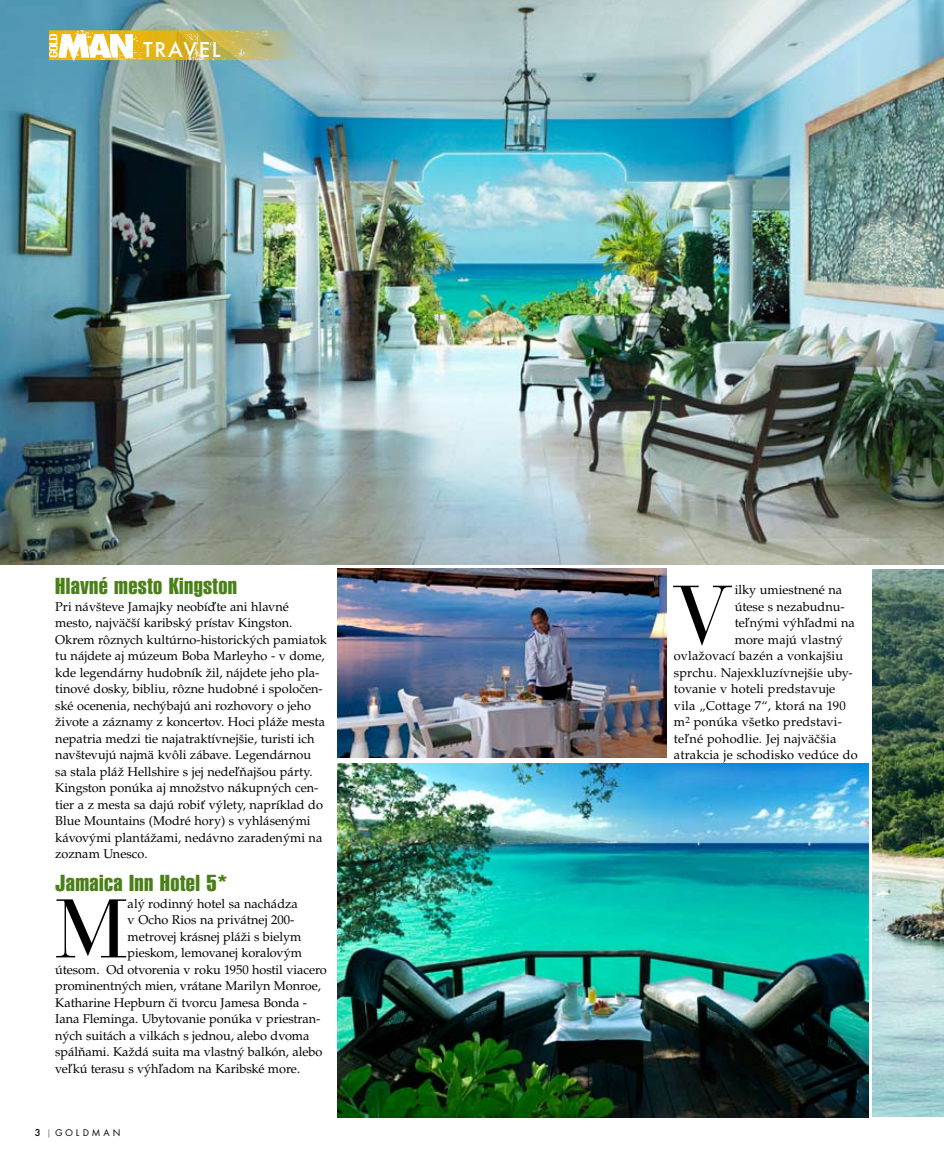
<style>
.page{position:relative;width:944px;height:1170px;background:#fff}
.page>*{position:absolute;margin:0;border:0;box-sizing:border-box;transform-origin:0 0}
.t1{font:87px "Bauer Bodoni DOT";color:#000}
.t2{font:22.5px "Swiss 911 AT Extra Compressed";letter-spacing:.015em;color:#4a8018;scale:1.2 1}
.t3{font:500 22.5px "Futura TOT";letter-spacing:.08em;color:#fff}
.t4{font:12.75px/16.5px "Palladio LOT";color:#000}
.t5{font:10.05px "Futura TOT";letter-spacing:.285em;color:#000;scale:.47 1}
.s1{font-weight:500;font-size:10.5px}
</style>
<div class="page">
<img style="left:0;top:0;width:944px;height:564px">
<img style="left:873px;top:569px;width:71px;height:547px">
<img style="left:49px;top:30px;width:262px;height:30px">
<img style="left:338px;top:568px;width:328px;height:189px">
<img style="left:338px;top:763px;width:531px;height:354px">
<img style="left:49px;top:34px;width:83px;height:26px">
<h2 class="t3" style="left:143px;top:36px;width:79px">TRAVEL</h2>
<h2 class="t2" style="left:55px;top:573px;width:153px">Hlavné mesto Kingston</h2>
<p class="t4" style="left:55px;top:598px;width:273px">Pri návšteve Jamajky neobíďte ani hlavné mesto, najväčší karibský prístav Kingston.<br>Okrem rôznych kultúrno-historických pamiatok tu nájdete aj múzeum Boba Marleyho - v dome, kde legendárny hudobník žil, nájdete jeho pla&shy;tinové dosky, bibliu, rôzne hudobné i spoločen&shy;ské ocenenia, nechýbajú ani rozhovory o jeho živote a záznamy z koncertov. Hoci pláže mesta nepatria medzi tie najatraktívnejšie, turisti ich navštevujú najmä kvôli zábave. Legendárnou<br>sa stala pláž Hellshire s jej nedeľňajšou párty.<br>Kingston ponúka aj množstvo nákupných cen&shy;tier a z mesta sa dajú robiť výlety, napríklad do Blue Mountains (Modré hory) s vyhlásenými kávovými plantážami, nedávno zaradenými na zoznam Unesco.</p>
<h2 class="t2" style="left:55px;top:870px;width:145px">Jamaica Inn Hotel 5*</h2>
<h1 class="t1" style="left:55px;top:878px;width:74px">M</h1>
<p class="t4" style="left:128px;top:895px;width:172px">alý rodinný hotel sa nachádza</p>
<p class="t4" style="left:128px;top:911px;width:168px">v Ocho Rios na privátnej 200-</p>
<p class="t4" style="left:128px;top:928px;width:175px">metrovej krásnej pláži s bielym</p>
<p class="t4" style="left:128px;top:944px;width:176px">pieskom, lemovanej koralovým</p>
<p class="t4" style="left:55px;top:961px;width:273px">útesom. Od otvorenia v roku 1950 hostil viacero</p>
<p class="t4" style="left:55px;top:977px;width:267px">prominentných mien, vrátane Marilyn Monroe,</p>
<p class="t4" style="left:55px;top:994px;width:253px">Katharine Hepburn či tvorcu Jamesa Bonda -</p>
<p class="t4" style="left:55px;top:1010px;width:267px">Iana Fleminga. Ubytovanie ponúka v priestran-</p>
<p class="t4" style="left:55px;top:1027px;width:256px">ných suitách a vilkách s jednou, alebo dvoma</p>
<p class="t4" style="left:55px;top:1043px;width:269px">spálňami. Každá suita ma vlastný balkón, alebo</p>
<p class="t4" style="left:55px;top:1060px;width:246px">veľkú terasu s výhľadom na Karibské more.</p>
<p class="t5" style="left:35px;top:1126px;width:183px"><span class="s1">3</span> | GOLDMAN</p>
<h1 class="t1" style="left:674px;top:565px;width:58px">V</h1>
<p class="t4" style="left:735px;top:581px;width:109px">ilky umiestnené na</p>
<p class="t4" style="left:735px;top:598px;width:111px">útese s nezabudnu-</p>
<p class="t4" style="left:735px;top:614px;width:122px">teľnými výhľadmi na</p>
<p class="t4" style="left:735px;top:631px;width:110px">more majú vlastný</p>
<p class="t4" style="left:674px;top:647px;width:171px">ovlažovací bazén a vonkajšiu</p>
<p class="t4" style="left:674px;top:664px;width:180px">sprchu. Najexkluzívnejšie uby-</p>
<p class="t4" style="left:674px;top:680px;width:163px">tovanie v hoteli predstavuje</p>
<p class="t4" style="left:674px;top:697px;width:173px">vila „Cottage 7“, ktorá na 190</p>
<p class="t4" style="left:674px;top:713px;width:170px">m<sup>2</sup> ponúka všetko predstavi-</p>
<p class="t4" style="left:674px;top:730px;width:164px">teľné pohodlie. Jej najväčšia</p>
<p class="t4" style="left:674px;top:746px;width:185px">atrakcia je schodisko vedúce do</p>
</div>
